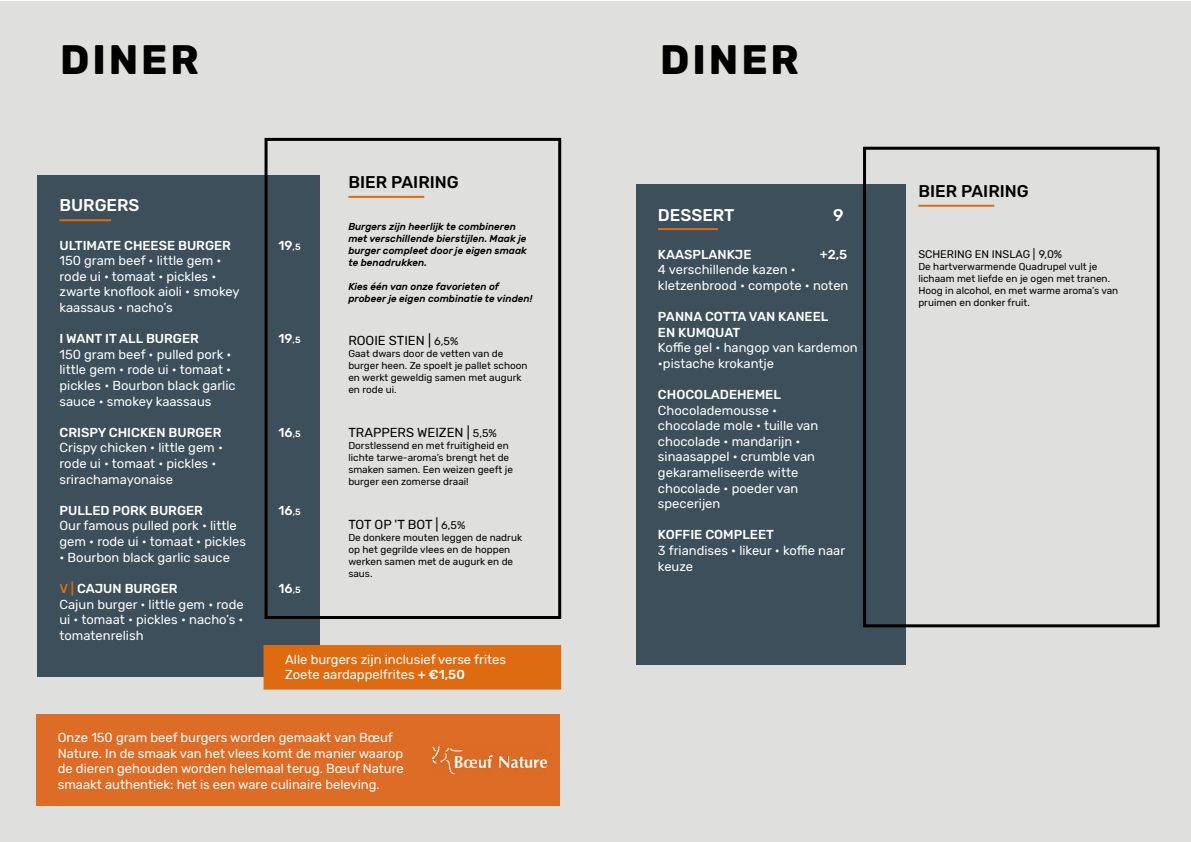
<style>
.page{position:relative;width:1191px;height:842px;background:#fff}
.page>*{position:absolute;margin:0;border:0;box-sizing:border-box;transform-origin:0 0}
.t1{font:700 41px "Rubik";letter-spacing:.07em;color:#000}
.t2{font:500 17px "Rubik";color:#000}
.t3{font:500 17px "Rubik";color:#fff}
.t4{font:13px/15.6px "Rubik";color:#fff}
.t5{font:500 13px/15.6px "Rubik";color:#fff}
.t6{font:13px "Rubik";color:#000}
.t7{font:11px "Rubik";color:#000}
.t8{font:10px/12px "Rubik";color:#000}
.t9{font:italic 10px/12px "Rubik";color:#000}
.s1{font-weight:500;color:#de6b12}
.s2{font-weight:500}
.s3{font-size:9px}
.s4{font-size:11px}
</style>
<div class="page">
<div style="left:0;top:1px;width:1191px;height:841px;background:#dfdfde"></div>
<div style="left:38px;top:175px;width:282px;height:502px;background:#3d4f5a"></div>
<div style="left:264px;top:138px;width:297px;height:481px;border:3px solid #000"></div>
<hr style="left:59px;top:219px;width:52px;height:2px;background:#dd6c12">
<hr style="left:348px;top:196px;width:76px;height:2px;background:#dd6c12">
<div style="left:263px;top:645px;width:298px;height:44px;background:#de6b12"></div>
<div style="left:36px;top:714px;width:523px;height:92px;background:#dd6c27"></div>
<img style="left:433px;top:744px;width:113px;height:31px">
<div style="left:636px;top:184px;width:269px;height:480px;background:#3d4f5a"></div>
<div style="left:863px;top:147px;width:296px;height:480px;border:3px solid #000"></div>
<hr style="left:658px;top:228px;width:60px;height:2px;background:#dd6c12">
<hr style="left:918px;top:205px;width:76px;height:2px;background:#dd6c12">
<h1 class="t1" style="left:60px;top:36px;width:140px">DINER</h1>
<h2 class="t3" style="left:59px;top:196px;width:82px">BURGERS</h2>
<p class="t5" style="left:59px;top:238px;width:173px">ULTIMATE CHEESE BURGER</p>
<p class="t4" style="left:59px;top:253px;width:181px">150 gram beef • little gem • rode ui • tomaat • pickles • zwarte knoflook aioli • smokey kaassaus • nacho’s</p>
<p class="t5" style="left:59px;top:331px;width:141px">I WANT IT ALL BURGER</p>
<p class="t4" style="left:59px;top:347px;width:178px">150 gram beef • pulled pork • little gem • rode ui • tomaat • pickles • Bourbon black garlic sauce • smokey kaassaus</p>
<p class="t5" style="left:59px;top:425px;width:163px">CRISPY CHICKEN BURGER</p>
<p class="t4" style="left:59px;top:440px;width:165px">Crispy chicken • little gem • rode ui • tomaat • pickles • srirachamayonaise</p>
<p class="t5" style="left:59px;top:503px;width:145px">PULLED PORK BURGER</p>
<p class="t4" style="left:59px;top:518px;width:188px">Our famous pulled pork • little gem • rode ui • tomaat • pickles</p>
<p class="t4" style="left:59px;top:550px;width:172px">• Bourbon black garlic sauce</p>
<p class="t4" style="left:59px;top:581px;width:186px"><span class="s1">V |</span> <span class="s2">CAJUN BURGER<br></span>Cajun burger • little gem • rode ui • tomaat • pickles • nacho’s • tomatenrelish</p>
<p class="t5" style="left:278px;top:238px;width:23px">19<span class="s3">,5</span></p>
<p class="t5" style="left:278px;top:331px;width:23px">19<span class="s3">,5</span></p>
<p class="t5" style="left:278px;top:425px;width:24px">16<span class="s3">,5</span></p>
<p class="t5" style="left:278px;top:503px;width:24px">16<span class="s3">,5</span></p>
<p class="t5" style="left:278px;top:581px;width:24px">16<span class="s3">,5</span></p>
<h2 class="t2" style="left:348px;top:172px;width:112px">BIER PAIRING</h2>
<p class="t9" style="left:348px;top:221px;width:180px">Burgers zijn heerlijk te combineren met verschillende bierstijlen. Maak je burger compleet door je eigen smaak te benadrukken.</p>
<p class="t9" style="left:348px;top:281px;width:186px">Kies één van onze favorieten of probeer je eigen combinatie te vinden!</p>
<p class="t6" style="left:348px;top:333px;width:112px">ROOIE STIEN | <span class="s4">6,5%</span></p>
<p class="t8" style="left:348px;top:348px;width:181px">Gaat dwars door de vetten van de burger heen. Ze spoelt je pallet schoon en werkt geweldig samen met augurk en rode ui.</p>
<p class="t6" style="left:348px;top:425px;width:150px">TRAPPERS WEIZEN | <span class="s4">5,5%</span></p>
<p class="t8" style="left:348px;top:440px;width:166px">Dorstlessend en met fruitigheid en lichte tarwe-aroma’s brengt het de smaken samen. Een weizen geeft je burger een zomerse draai!</p>
<p class="t6" style="left:348px;top:517px;width:118px">TOT OP 'T BOT | <span class="s4">6,5%</span></p>
<p class="t8" style="left:348px;top:531px;width:175px">De donkere mouten leggen de nadruk op het gegrilde vlees en de hoppen werken samen met de augurk en de saus.</p>
<p class="t4" style="left:285px;top:652px;width:222px">Alle burgers zijn inclusief verse frites<br>Zoete aardappelfrites <span class="s2">+ €1,50</span></p>
<p class="t4" style="left:58px;top:730px;width:347px">Onze 150 gram beef burgers worden gemaakt van Bœuf Nature. In de smaak van het vlees komt de manier waarop de dieren gehouden worden helemaal terug. Bœuf Nature smaakt authentiek: het is een ware culinaire beleving.</p>
<h1 class="t1" style="left:660px;top:36px;width:140px">DINER</h1>
<h2 class="t3" style="left:658px;top:205px;width:78px">DESSERT</h2>
<h2 class="t3" style="left:833px;top:205px;width:12px">9</h2>
<p class="t5" style="left:658px;top:247px;width:95px">KAASPLANKJE</p>
<p class="t5" style="left:820px;top:247px;width:29px">+2,5</p>
<p class="t4" style="left:658px;top:262px;width:192px">4 verschillende kazen • kletzenbrood • compote • noten</p>
<p class="t5" style="left:658px;top:309px;width:172px">PANNA COTTA VAN KANEEL<br>EN KUMQUAT</p>
<p class="t4" style="left:658px;top:340px;width:201px">Koffie gel • hangop van kardemon</p>
<p class="t4" style="left:658px;top:356px;width:117px">•pistache krokantje</p>
<p class="t5" style="left:658px;top:387px;width:124px">CHOCOLADEHEMEL</p>
<p class="t4" style="left:658px;top:403px;width:162px">Chocolademousse • chocolade mole • tuille van chocolade • mandarijn • sinaasappel • crumble van gekarameliseerde witte chocolade • poeder van specerijen</p>
<p class="t5" style="left:658px;top:527px;width:117px">KOFFIE COMPLEET</p>
<p class="t4" style="left:658px;top:543px;width:189px">3 friandises • likeur • koffie naar keuze</p>
<h2 class="t2" style="left:918px;top:181px;width:112px">BIER PAIRING</h2>
<p class="t7" style="left:918px;top:248px;width:145px">SCHERING EN INSLAG | 9,0%</p>
<p class="t8" style="left:918px;top:261px;width:201px">De hartverwarmende Quadrupel vult je lichaam met liefde en je ogen met tranen.<br>Hoog in alcohol, en met warme aroma’s van pruimen en donker fruit.</p>
</div>
